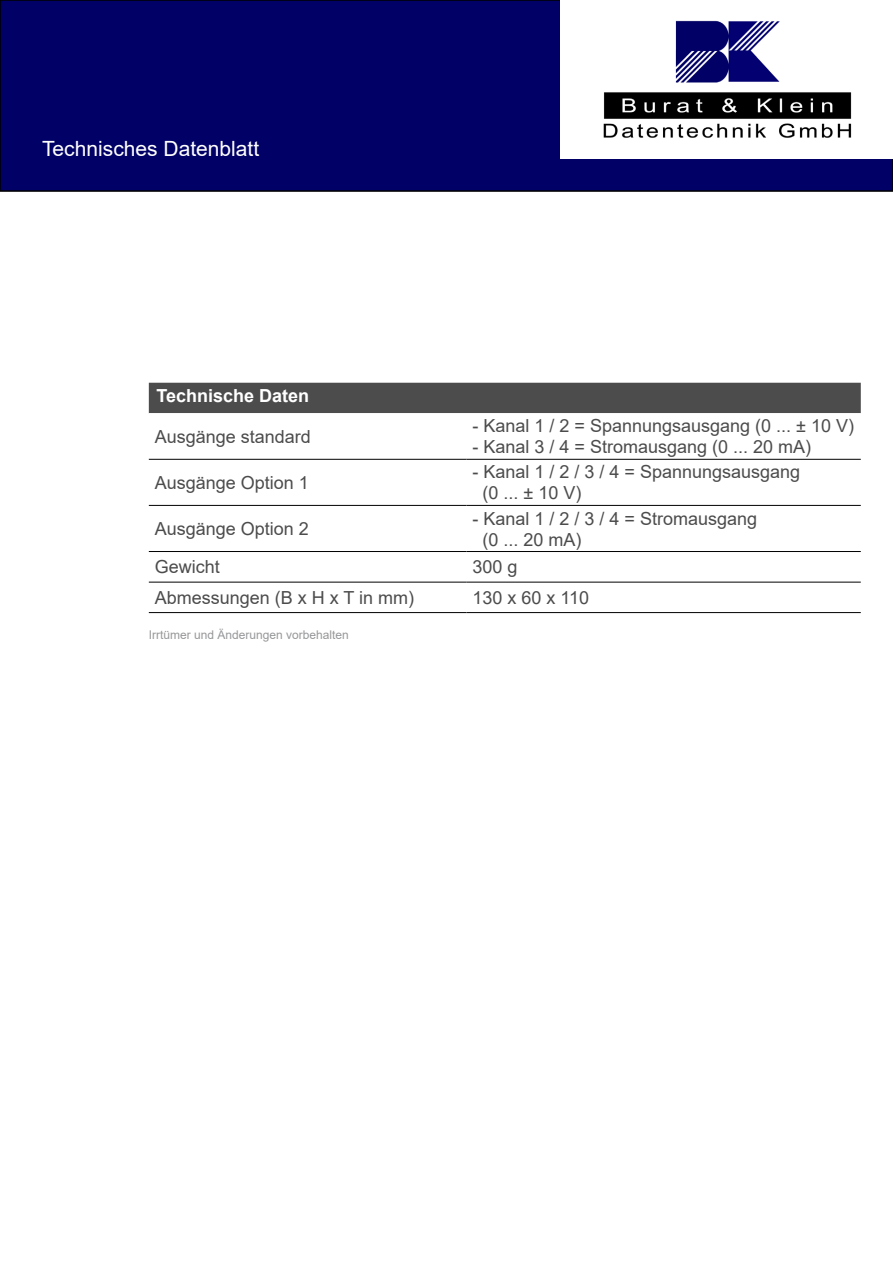
<style>
.page{position:relative;width:893px;height:1263px;background:#fff}
.page>*{position:absolute;margin:0;border:0;box-sizing:border-box;transform-origin:0 0}
.t1{font:21px "Arial";color:#fff}
.t2{font:18px/21px "Arial";color:#4c4c4c}
.t3{font:700 18px "Arial";color:#fff}
.t4{font:12px "Arial";color:#969799}
</style>
<div class="page">
<div style="left:0;top:0;width:893px;height:192px;background:#010066;border:2px solid #000"></div>
<div style="left:561px;top:0;width:332px;height:159px;background:#fff"></div>
<img style="left:603px;top:20px;width:249px;height:118px">
<div style="left:149px;top:383px;width:712px;height:30px;background:#4c4c4c"></div>
<svg style="left:149px;top:458px;width:712px;height:124px"></svg>
<hr style="left:149px;top:459px;width:317px;height:1px;background:#000">
<hr style="left:466px;top:459px;width:395px;height:1px;background:#000">
<hr style="left:149px;top:505px;width:317px;height:1px;background:#000">
<hr style="left:466px;top:505px;width:395px;height:1px;background:#000">
<hr style="left:149px;top:551px;width:317px;height:1px;background:#000">
<hr style="left:466px;top:551px;width:395px;height:1px;background:#000">
<hr style="left:149px;top:582px;width:317px;height:1px;background:#000">
<hr style="left:466px;top:582px;width:395px;height:1px;background:#000">
<hr style="left:149px;top:612px;width:317px;height:1px;background:#000">
<hr style="left:466px;top:612px;width:395px;height:1px;background:#000">
<p class="t1" style="left:42px;top:141px;width:219px">Technisches Datenblatt</p>
<p class="t3" style="left:157px;top:389px;width:154px">Technische Daten</p>
<p class="t2" style="left:155px;top:428px;width:158px">Ausgänge standard</p>
<p class="t2" style="left:472px;top:417px;width:383px">- Kanal 1 / 2 = Spannungsausgang (0 ... ± 10 V)</p>
<p class="t2" style="left:472px;top:438px;width:340px">- Kanal 3 / 4 = Stromausgang (0 ... 20 mA)</p>
<p class="t2" style="left:155px;top:474px;width:156px">Ausgänge Option 1</p>
<p class="t2" style="left:482px;top:463px;width:319px;text-indent:-10px">- Kanal 1 / 2 / 3 / 4 = Spannungsausgang (0 ... ± 10 V)</p>
<p class="t2" style="left:155px;top:520px;width:156px">Ausgänge Option 2</p>
<p class="t2" style="left:482px;top:509px;width:276px;text-indent:-10px">- Kanal 1 / 2 / 3 / 4 = Stromausgang (0 ... 20 mA)</p>
<p class="t2" style="left:155px;top:558px;width:67px">Gewicht</p>
<p class="t2" style="left:472px;top:558px;width:47px">300 g</p>
<p class="t2" style="left:155px;top:589px;width:261px">Abmessungen (B x H x T in mm)</p>
<p class="t2" style="left:472px;top:589px;width:118px">130 x 60 x 110</p>
<p class="t4" style="left:149px;top:630px;width:202px">Irrtümer und Änderungen vorbehalten</p>
</div>
